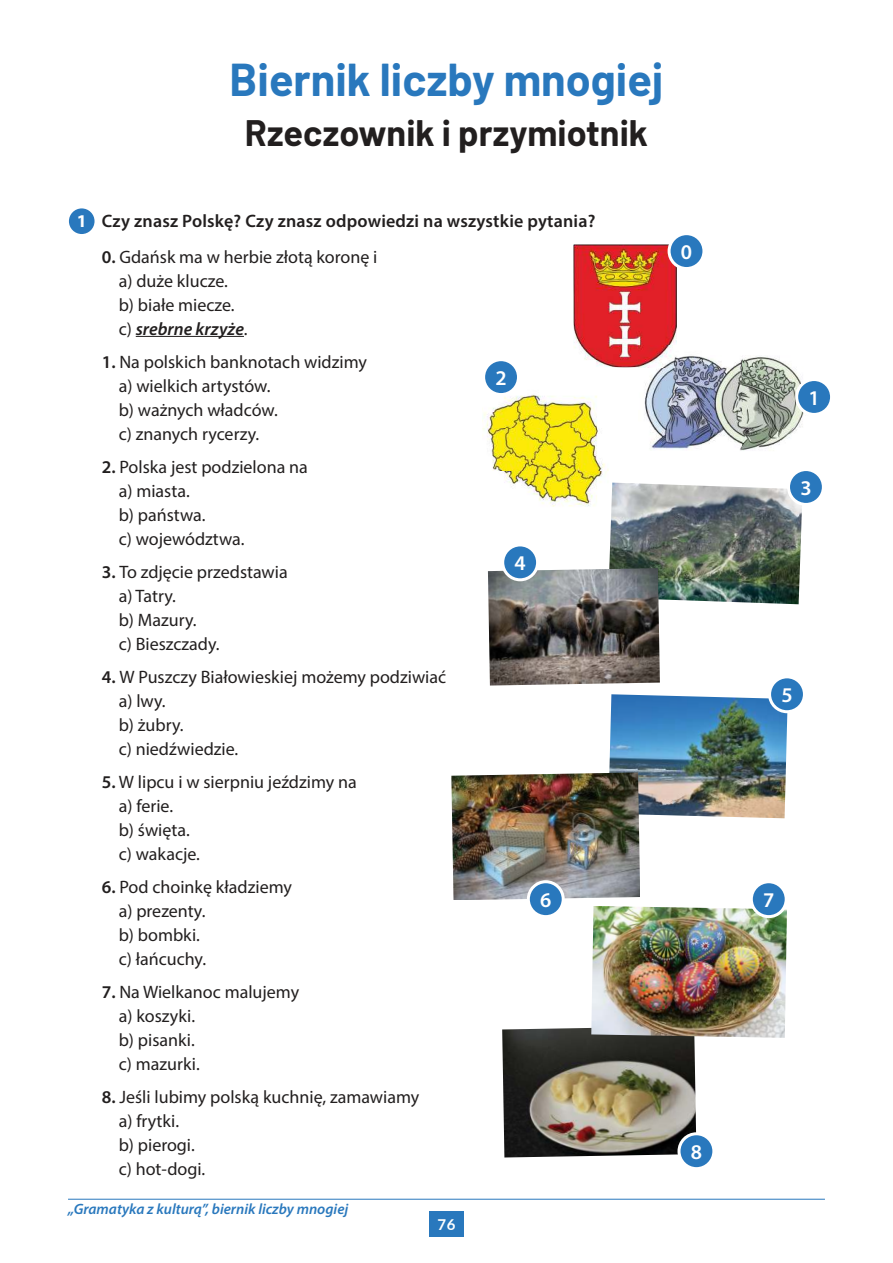
<style>
.page{position:relative;width:893px;height:1263px;background:#fff}
.page>*{position:absolute;margin:0;border:0;box-sizing:border-box;transform-origin:0 0}
.t1{font:700 45px "Barlow";color:#2978bd}
.t2{font:700 36px "Barlow";color:#221f1f}
.t3{font:600 21px "Myriad Pro";color:#fff}
.t4{font:18px/24px "Myriad Pro";color:#221f1f}
.t5{font:600 18px "Myriad Pro";letter-spacing:.01em;color:#221f1f}
.t6{font:italic 600 15px "Myriad Pro";color:#2978bd}
.t7{font:700 15px "Lato";color:#fff}
.s1{font-weight:700;color:#fff}
.s2{font-weight:600}
.s3{font-weight:600;font-style:italic}
</style>
<div class="page">
<div style="left:429px;top:1211px;width:34px;height:26px;background:#2978bd"></div>
<hr style="left:68px;top:1199px;width:757px;height:1px;background:#2978bd">
<img style="left:502px;top:1027px;width:194px;height:130px">
<img style="left:609px;top:694px;width:179px;height:124px">
<div style="left:69px;top:208px;width:26px;height:26px;background:#2978bd;border-radius:50%"></div>
<hr style="left:136px;top:336px;width:108px;height:1px;background:#221f1f">
<img style="left:573px;top:244px;width:104px;height:123px">
<img style="left:640px;top:356px;width:71px;height:42px">
<img style="left:644px;top:398px;width:67px;height:51px">
<img style="left:639px;top:346px;width:38px;height:21px">
<img style="left:742px;top:356px;width:59px;height:48px">
<img style="left:742px;top:404px;width:62px;height:47px">
<img style="left:711px;top:359px;width:31px;height:92px">
<img style="left:609px;top:483px;width:193px;height:121px">
<img style="left:488px;top:568px;width:172px;height:117px">
<img style="left:451px;top:772px;width:189px;height:128px">
<img style="left:591px;top:906px;width:196px;height:132px">
<img style="left:482px;top:395px;width:128px;height:121px">
<div style="left:669px;top:234px;width:35px;height:34px;background:#2978bd;border-radius:50%"></div>
<div style="left:668px;top:232px;width:37px;height:38px;border:3px solid #fff;border-radius:50%"></div>
<div style="left:484px;top:360px;width:34px;height:34px;background:#2978bd;border-radius:50%"></div>
<div style="left:482px;top:358px;width:38px;height:38px;border:3px solid #fff;border-radius:50%"></div>
<div style="left:797px;top:379px;width:34px;height:35px;background:#2978bd;border-radius:50%"></div>
<div style="left:795px;top:378px;width:38px;height:38px;border:3px solid #fff;border-radius:50%"></div>
<div style="left:788px;top:469px;width:35px;height:35px;background:#2978bd;border-radius:50%"></div>
<div style="left:787px;top:468px;width:38px;height:38px;border:3px solid #fff;border-radius:50%"></div>
<div style="left:503px;top:545px;width:35px;height:35px;background:#2978bd;border-radius:50%"></div>
<div style="left:501px;top:543px;width:38px;height:38px;border:3px solid #fff;border-radius:50%"></div>
<div style="left:770px;top:677px;width:34px;height:35px;background:#2978bd;border-radius:50%"></div>
<div style="left:768px;top:675px;width:38px;height:38px;border:3px solid #fff;border-radius:50%"></div>
<div style="left:528px;top:882px;width:35px;height:34px;background:#2978bd;border-radius:50%"></div>
<div style="left:527px;top:880px;width:38px;height:38px;border:3px solid #fff;border-radius:50%"></div>
<div style="left:751px;top:882px;width:35px;height:34px;background:#2978bd;border-radius:50%"></div>
<div style="left:750px;top:880px;width:38px;height:38px;border:3px solid #fff;border-radius:50%"></div>
<div style="left:679px;top:1134px;width:35px;height:34px;background:#2978bd;border-radius:50%"></div>
<div style="left:677px;top:1132px;width:38px;height:38px;border:3px solid #fff;border-radius:50%"></div>
<h1 class="t1" style="left:230px;top:62px;width:435px">Biernik liczby mnogiej</h1>
<h2 class="t2" style="left:245px;top:118px;width:405px">Rzeczownik i przymiotnik</h2>
<p class="t5" style="left:77px;top:212px;width:520px"><span class="s1">1</span> Czy znasz Polskę? Czy znasz odpowiedzi na wszystkie pytania?</p>
<p class="t4" style="left:119px;top:245px;width:260px;text-indent:-17px"><span class="s2">0.</span> Gdańsk ma w herbie złotą koronę i a) duże klucze.<br>b) białe miecze.<br>c) <span class="s3">srebrne krzyże</span>.</p>
<p class="t4" style="left:119px;top:350px;width:250px;text-indent:-17px"><span class="s2">1.</span> Na polskich banknotach widzimy a) wielkich artystów.<br>b) ważnych władców.<br>c) znanych rycerzy.</p>
<p class="t4" style="left:119px;top:455px;width:191px;text-indent:-17px"><span class="s2">2.</span> Polska jest podzielona na a) miasta.<br>b) państwa.<br>c) województwa.</p>
<p class="t4" style="left:119px;top:560px;width:171px;text-indent:-17px"><span class="s2">3.</span> To zdjęcie przedstawia a) Tatry.<br>b) Mazury.<br>c) Bieszczady.</p>
<p class="t4" style="left:119px;top:665px;width:329px;text-indent:-17px"><span class="s2">4.</span> W Puszczy Białowieskiej możemy podziwiać a) lwy.<br>b) żubry.<br>c) niedźwiedzie.</p>
<p class="t4" style="left:119px;top:770px;width:239px;text-indent:-17px"><span class="s2">5.</span> W lipcu i w sierpniu jeździmy na a) ferie.<br>b) święta.<br>c) wakacje.</p>
<p class="t4" style="left:119px;top:875px;width:175px;text-indent:-17px"><span class="s2">6.</span> Pod choinkę kładziemy a) prezenty.<br>b) bombki.<br>c) łańcuchy.</p>
<p class="t4" style="left:119px;top:980px;width:182px;text-indent:-17px"><span class="s2">7.</span> Na Wielkanoc malujemy a) koszyki.<br>b) pisanki.<br>c) mazurki.</p>
<p class="t4" style="left:119px;top:1085px;width:302px;text-indent:-17px"><span class="s2">8.</span> Jeśli lubimy polską kuchnię, zamawiamy a) frytki.<br>b) pierogi.<br>c) hot-dogi.</p>
<p class="t3" style="left:681px;top:241px;width:13px">0</p>
<p class="t3" style="left:495px;top:367px;width:13px">2</p>
<p class="t3" style="left:515px;top:553px;width:13px">4</p>
<p class="t3" style="left:540px;top:889px;width:13px">6</p>
<p class="t3" style="left:763px;top:889px;width:13px">7</p>
<p class="t3" style="left:691px;top:1141px;width:13px">8</p>
<p class="t3" style="left:781px;top:685px;width:13px">5</p>
<p class="t3" style="left:808px;top:387px;width:13px">1</p>
<p class="t3" style="left:800px;top:477px;width:13px">3</p>
<p class="t6" style="left:68px;top:1203px;width:282px">„Gramatyka z kulturą”, biernik liczby mnogiej</p>
<p class="t7" style="left:438px;top:1216px;width:19px">76</p>
</div>
